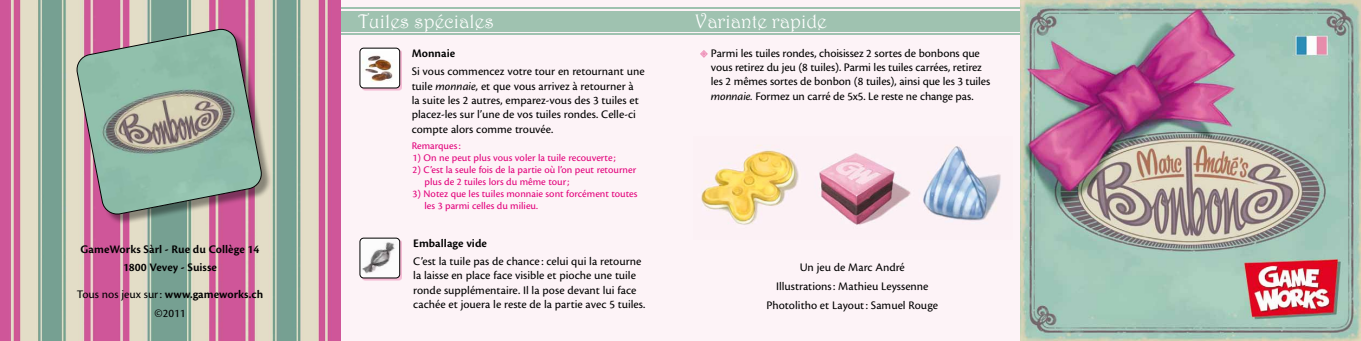
<style>
.page{position:relative;width:1361px;height:341px;background:#fff}
.page>*{position:absolute;margin:0;border:0;box-sizing:border-box;transform-origin:0 0}
.t1{font:19.5px "Harrington";color:#fff}
.t2{font:12px/14.2px "Cronos Pro Capt";color:#000}
.t3{font:12px/18.5px "Cronos Pro Semibold Capt";color:#000;text-align:center}
.t4{font:10.5px/12px "Cronos Pro Capt";color:#e2007a}
.s1{font-family:"Cronos Pro Capt"}
.s2{font-family:"Cronos Pro Capt It"}
</style>
<div class="page">
<div style="left:0;top:0;width:1361px;height:340px;background:#fdf3f7"></div>
<div style="left:0;top:11px;width:1020px;height:21px;background:#9fc2b0"></div>
<hr style="left:0;top:33px;width:1020px;height:2px;background:#9fc2b0">
<hr style="left:0;top:7px;width:1020px;height:2px;background:#9fc2b0">
<img style="left:0;top:0;width:340px;height:340px">
<div style="left:78px;top:30px;width:194px;height:194px;background:#000;opacity:.4"></div>
<svg style="left:76px;top:27px;width:187px;height:188px;background:#9ca9a0"></svg>
<img style="left:1020px;top:0;width:341px;height:340px">
<svg style="left:362px;top:50px;width:40px;height:40px"></svg>
<div style="left:360px;top:48px;width:40px;height:40px;background:#fff;border-radius:4px"></div>
<img style="left:363px;top:55px;width:30px;height:27px">
<div style="left:360px;top:48px;width:40px;height:40px;border:1px solid #000;border-radius:4px"></div>
<svg style="left:362px;top:240px;width:40px;height:40px"></svg>
<img style="left:360px;top:238px;width:40px;height:39px">
<div style="left:360px;top:237px;width:40px;height:40px;border:1px solid #000;border-radius:4px"></div>
<img style="left:701px;top:145px;width:300px;height:80px">
<svg style="left:700px;top:50px;width:8px;height:8px"></svg>
<p class="t3" style="left:81px;top:239px;width:180px">GameWorks Sàrl - Rue du Collège 14<br>1800 Vevey - Suisse</p>
<p class="t3" style="left:77px;top:285px;width:188px"><span class="s1">Tous nos jeux sur:</span> www.gameworks.ch</p>
<p class="t2" style="left:155px;top:305px;width:32px">©2011</p>
<h1 class="t1" style="left:358px;top:9px;width:137px">Tuiles spéciales</h1>
<h1 class="t1" style="left:695px;top:9px;width:133px">Variante rapide</h1>
<p class="t3" style="left:412px;top:44px;width:45px">Monnaie</p>
<p class="t2" style="left:412px;top:64px;width:234px">Si vous commencez votre tour en retournant une tuile <span class="s2">monnaie,</span> et que vous arrivez à retourner à la suite les 2 autres, emparez-vous des 3 tuiles et placez-les sur l’une de vos tuiles rondes. Celle-ci compte alors comme trouvée.</p>
<p class="t4" style="left:412px;top:139px;width:51px">Remarques:</p>
<p class="t4" style="left:412px;top:151px;width:205px">1) On ne peut plus vous voler la tuile recouverte ;</p>
<p class="t4" style="left:424px;top:163px;width:213px;text-indent:-12px">2) C’est la seule fois de la partie où l’on peut retourner plus de 2 tuiles lors du même tour;</p>
<p class="t4" style="left:424px;top:187px;width:215px;text-indent:-12px">3) Notez que les tuiles monnaie sont forcément toutes les 3 parmi celles du milieu.</p>
<p class="t3" style="left:413px;top:233px;width:75px">Emballage vide</p>
<p class="t2" style="left:413px;top:254px;width:234px">C’est la tuile pas de chance : celui qui la retourne la laisse en place face visible et pioche une tuile ronde supplémentaire. Il la pose devant lui face cachée et jouera le reste de la partie avec 5 tuiles.</p>
<p class="t2" style="left:711px;top:46px;width:281px">Parmi les tuiles rondes, choisissez 2 sortes de bonbons que vous retirez du jeu (8 tuiles). Parmi les tuiles carrées, retirez les 2 mêmes sortes de bonbon (8 tuiles), ainsi que les 3 tuiles <span class="s2">monnaie.</span> Formez un carré de 5x5. Le reste ne change pas.</p>
<p class="t2" style="left:766px;top:258px;width:173px;line-height:18.5px;text-align:center">Un jeu de Marc André<br>Illustrations: Mathieu Leyssenne<br>Photolitho et Layout: Samuel Rouge</p>
</div>
